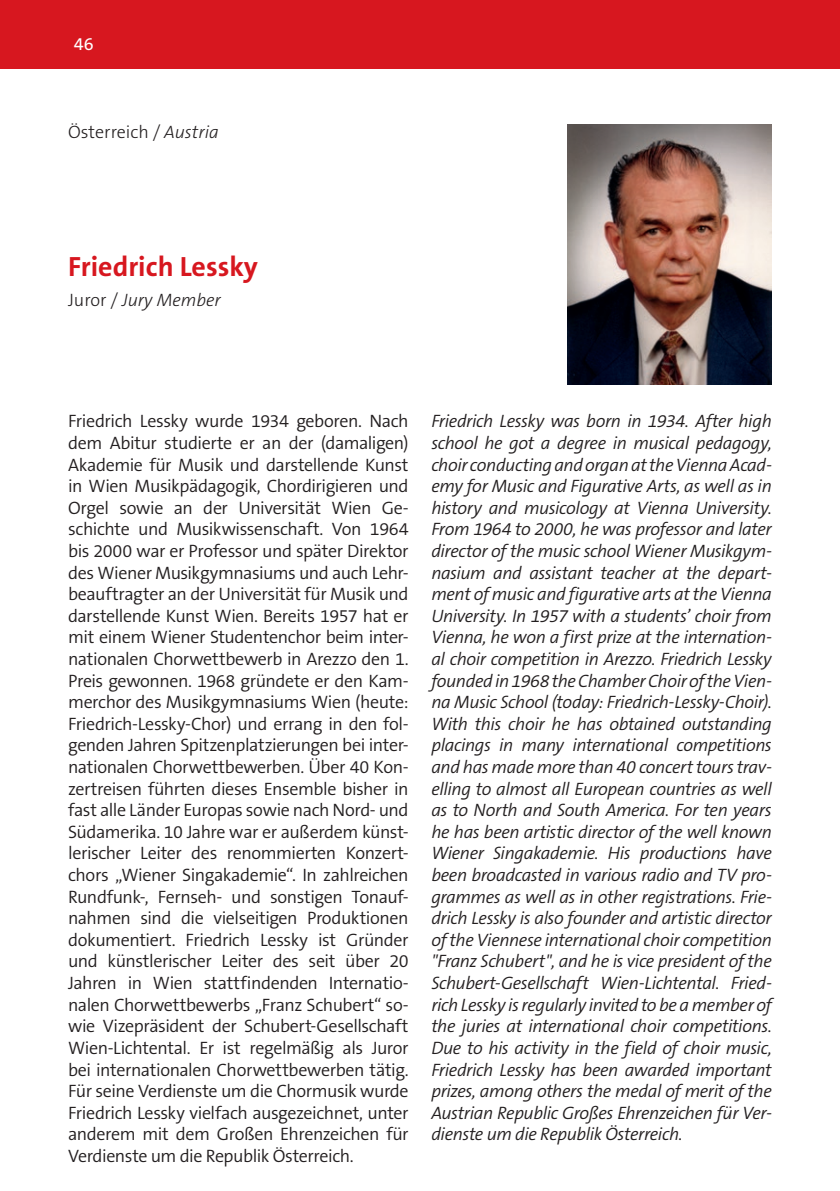
<style>
.page{position:relative;width:840px;height:1191px;background:#fff}
.page>*{position:absolute;margin:0;border:0;box-sizing:border-box;transform-origin:0 0}
.t1{font:700 28px "The Sans B7";color:#d7171f}
.t2{font:italic 300 18px/21.6px "The Sans B4";letter-spacing:-.025em;color:#231f20;text-align:justify}
.t3{font:300 18px/21.6px "The Sans B4";letter-spacing:-.025em;color:#231f20;text-align:justify}
.t4{font:300 18px "The Sans B3";color:#231f20}
.t5{font:italic 300 18px "The Sans B3";color:#231f20}
.t6{font:18px "The Sans B5 Plain";color:#fff}
.s1{font-style:italic}
.s2{font-style:normal}
</style>
<div class="page">
<div style="left:0;top:0;width:839px;height:68px;background:#d7171f"></div>
<img style="left:567px;top:125px;width:204px;height:259px">
<p class="t6" style="left:74px;top:34px;width:21px">46</p>
<p class="t4" style="left:68px;top:122px;width:152px">Österreich / <span class="s1">Austria</span></p>
<h1 class="t1" style="left:68px;top:251px;width:191px">Friedrich Lessky</h1>
<p class="t5" style="left:68px;top:290px;width:154px"><span class="s2">Juror /</span> Jury Member</p>
<p class="t3" style="left:68px;top:411px;width:342px">Friedrich Lessky wurde 1934 geboren. Nach dem Abitur studierte er an der (damaligen)<br>Akademie für Musik und darstellende Kunst in Wien Musikpädagogik, Chordirigieren und Orgel sowie an der Universität Wien Ge&shy;schichte und Musikwissenschaft. Von 1964 bis 2000 war er Professor und später Direktor des Wiener Musikgymnasiums und auch Lehr&shy;beauftragter an der Universität für Musik und darstellende Kunst Wien. Bereits 1957 hat er mit einem Wiener Studentenchor beim inter&shy;nationalen Chorwettbewerb in Arezzo den 1.<br>Preis gewonnen. 1968 gründete er den Kam&shy;merchor des Musikgymnasiums Wien (heute:<br>Friedrich-Lessky-Chor) und errang in den fol&shy;genden Jahren Spitzenplatzierungen bei inter&shy;nationalen Chorwettbewerben. Über 40 Kon&shy;zertreisen führten dieses Ensemble bisher in fast alle Länder Europas sowie nach Nord- und Südamerika. 10 Jahre war er außerdem künst&shy;lerischer Leiter des renommierten Konzert&shy;chors „Wiener Singakademie“. In zahlreichen Rundfunk-, Fernseh- und sonstigen Tonauf&shy;nahmen sind die vielseitigen Produktionen dokumentiert. Friedrich Lessky ist Gründer und künstlerischer Leiter des seit über 20<br>Jahren in Wien stattfindenden Internatio&shy;nalen Chorwettbewerbs „Franz Schubert“ so&shy;wie Vizepräsident der Schubert-Gesellschaft Wien-Lichtental. Er ist regelmäßig als Juror bei internationalen Chorwettbewerben tätig.<br>Für seine Verdienste um die Chormusik wurde Friedrich Lessky vielfach ausgezeichnet, unter anderem mit dem Großen Ehrenzeichen für Verdienste um die Republik Österreich.</p>
<p class="t2" style="left:431px;top:411px;width:342px">Friedrich Lessky was born in 1934. After high school he got a degree in musical pedagogy, choir conducting and organ at the Vienna Acad&shy;emy for Music and Figurative Arts, as well as in history and musicology at Vienna University.<br>From 1964 to 2000, he was professor and later director of the music school Wiener Musikgym&shy;nasium and assistant teacher at the depart&shy;ment of music and figurative arts at the Vienna University. In 1957 with a students’ choir from Vienna, he won a first prize at the internation&shy;al choir competition in Arezzo. Friedrich Lessky founded in 1968 the Chamber Choir of the Vien&shy;na Music School (today: Friedrich-Lessky-Choir).<br>With this choir he has obtained outstanding placings in many international competitions and has made more than 40 concert tours trav&shy;elling to almost all European countries as well as to North and South America. For ten years he has been artistic director of the well known Wiener Singakademie. His productions have been broadcasted in various radio and TV pro&shy;grammes as well as in other registrations. Frie&shy;drich Lessky is also founder and artistic director of the Viennese international choir competition "Franz Schubert", and he is vice president of the Schubert-Gesellschaft Wien-Lichtental. Fried&shy;rich Lessky is regularly invited to be a member of the juries at international choir competitions.<br>Due to his activity in the field of choir music, Friedrich Lessky has been awarded important prizes, among others the medal of merit of the Austrian Republic Großes Ehrenzeichen für Ver&shy;dienste um die Republik Österreich.</p>
</div>
